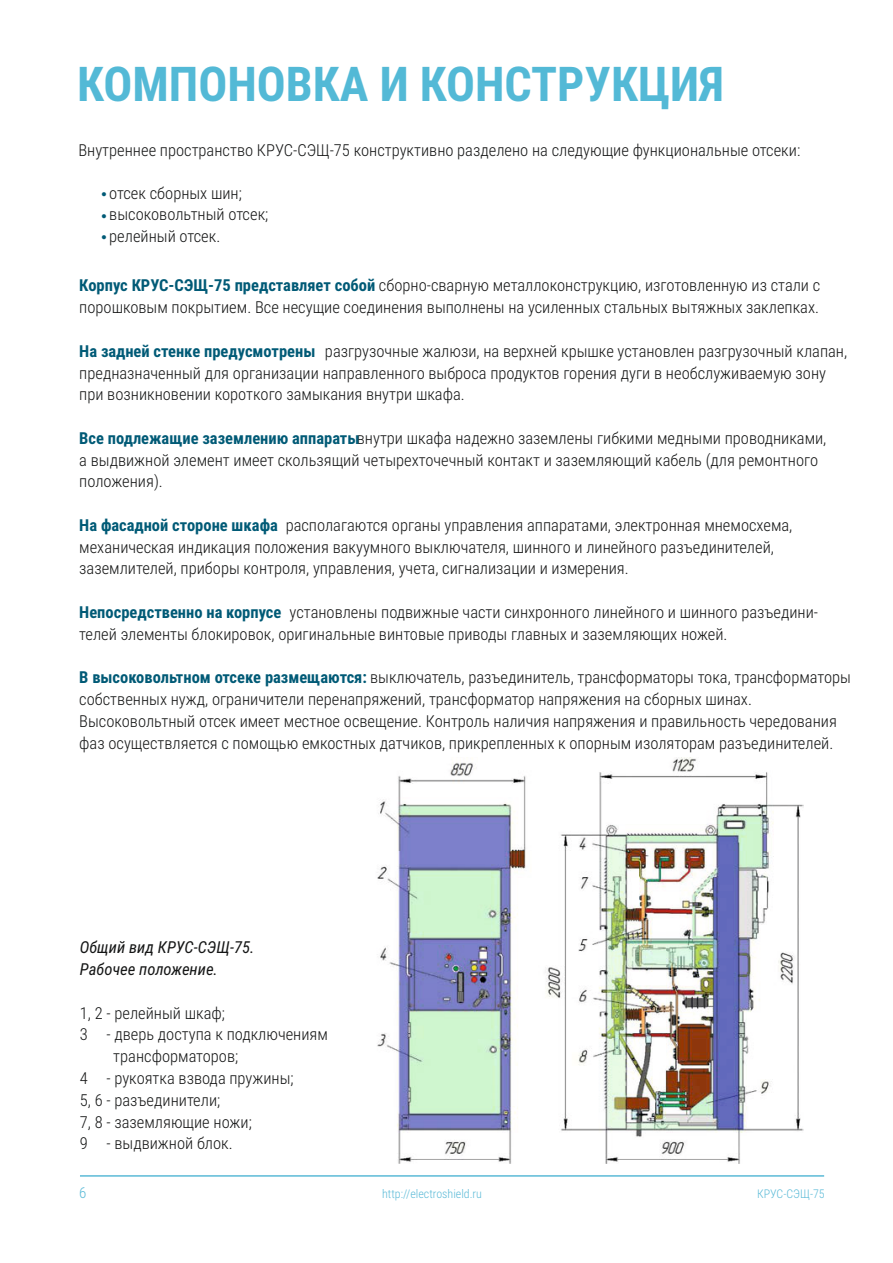
<style>
.page{position:relative;width:893px;height:1263px;background:#fff}
.page>*{position:absolute;margin:0;border:0;box-sizing:border-box;transform-origin:0 0}
.t1{font:700 48px "Roboto Condensed";color:#53b9d6}
.t2{font:300 16.5px/21.8px "Roboto Condensed";color:#151616}
.t3{font:italic 16.5px/21.8px "Roboto Condensed";color:#151616}
.t4{font:300 15px "Roboto Condensed";color:#5abad7}
.t5{font:300 12px "Roboto Condensed";color:#5abad7}
.s1{font-family:"Arial";font-weight:400;color:#005a76}
.s2{font-weight:700;color:#005a76}
</style>
<div class="page">
<hr style="left:80px;top:1175px;width:744px;height:2px;background:#5abad7">
<img style="left:377px;top:757px;width:427px;height:407px">
<h1 class="t1" style="left:77px;top:65px;width:649px">КОМПОНОВКА И КОНСТРУКЦИЯ</h1>
<p class="t2" style="left:78px;top:141px;width:723px">Внутреннее пространство КРУС-СЭЩ-75 конструктивно разделено на следующие функциональные отсеки:</p>
<p class="t2" style="left:101px;top:184px;width:142px"><span class="s1">•</span> отсек сборных шин;</p>
<p class="t2" style="left:101px;top:205px;width:168px"><span class="s1">•</span> высоковольтный отсек;</p>
<p class="t2" style="left:101px;top:227px;width:120px"><span class="s1">•</span> релейный отсек.</p>
<p class="t2" style="left:79px;top:276px;width:742px"><span class="s2">Корпус КРУС-СЭЩ-75 представляет собой</span> сборно-сварную металлоконструкцию, изготовленную из стали с порошковым покрытием. Все несущие соединения выполнены на усиленных стальных вытяжных заклепках.</p>
<p class="t2" style="left:79px;top:341px;width:769px"><span class="s2">На задней стенке предусмотрены</span> разгрузочные жалюзи, на верхней крышке установлен разгрузочный клапан, предназначенный для организации направленного выброса продуктов горения дуги в необслуживаемую зону при возникновении короткого замыкания внутри шкафа.</p>
<p class="t2" style="left:79px;top:429px;width:749px"><span class="s2">Все подлежащие заземлению аппараты</span>внутри шкафа надежно заземлены гибкими медными проводниками, а выдвижной элемент имеет скользящий четырехточечный контакт и заземляющий кабель (для ремонтного положения).</p>
<p class="t2" style="left:79px;top:516px;width:715px"><span class="s2">На фасадной стороне шкафа</span> располагаются органы управления аппаратами, электронная мнемосхема, механическая индикация положения вакуумного выключателя, шинного и линейного разъединителей, заземлителей, приборы контроля, управления, учета, сигнализации и измерения.</p>
<p class="t2" style="left:79px;top:603px;width:740px"><span class="s2">Непосредственно на корпусе</span> установлены подвижные части синхронного линейного и шинного разъедини&shy;телей элементы блокировок, оригинальные винтовые приводы главных и заземляющих ножей.</p>
<p class="t2" style="left:79px;top:668px;width:773px"><span class="s2">В высоковольтном отсеке размещаются:</span> выключатель, разъединитель, трансформаторы тока, трансформаторы собственных нужд, ограничители перенапряжений, трансформатор напряжения на сборных шинах.<br>Высоковольтный отсек имеет местное освещение. Контроль наличия напряжения и правильность чередования фаз осуществляется с помощью емкостных датчиков, прикрепленных к опорным изоляторам разъединителей.</p>
<p class="t3" style="left:80px;top:938px;width:176px">Общий вид КРУС-СЭЩ-75.<br>Рабочее положение.</p>
<p class="t2" style="left:80px;top:1004px;width:146px">1, 2 - релейный шкаф;</p>
<p class="t2" style="left:80px;top:1025px;width:250px">3 - дверь доступа к подключениям</p>
<p class="t2" style="left:113px;top:1047px;width:126px">трансформаторов;</p>
<p class="t2" style="left:80px;top:1069px;width:215px">4 - рукоятка взвода пружины;</p>
<p class="t2" style="left:80px;top:1091px;width:142px">5, 6 - разъединители;</p>
<p class="t2" style="left:80px;top:1112px;width:173px">7, 8 - заземляющие ножи;</p>
<p class="t2" style="left:80px;top:1134px;width:154px">9 - выдвижной блок.</p>
<p class="t4" style="left:79px;top:1187px;width:9px">6</p>
<p class="t5" style="left:382px;top:1189px;width:101px">http://electroshield.ru</p>
<p class="t5" style="left:757px;top:1189px;width:69px">КРУС-СЭЩ-75</p>
</div>
